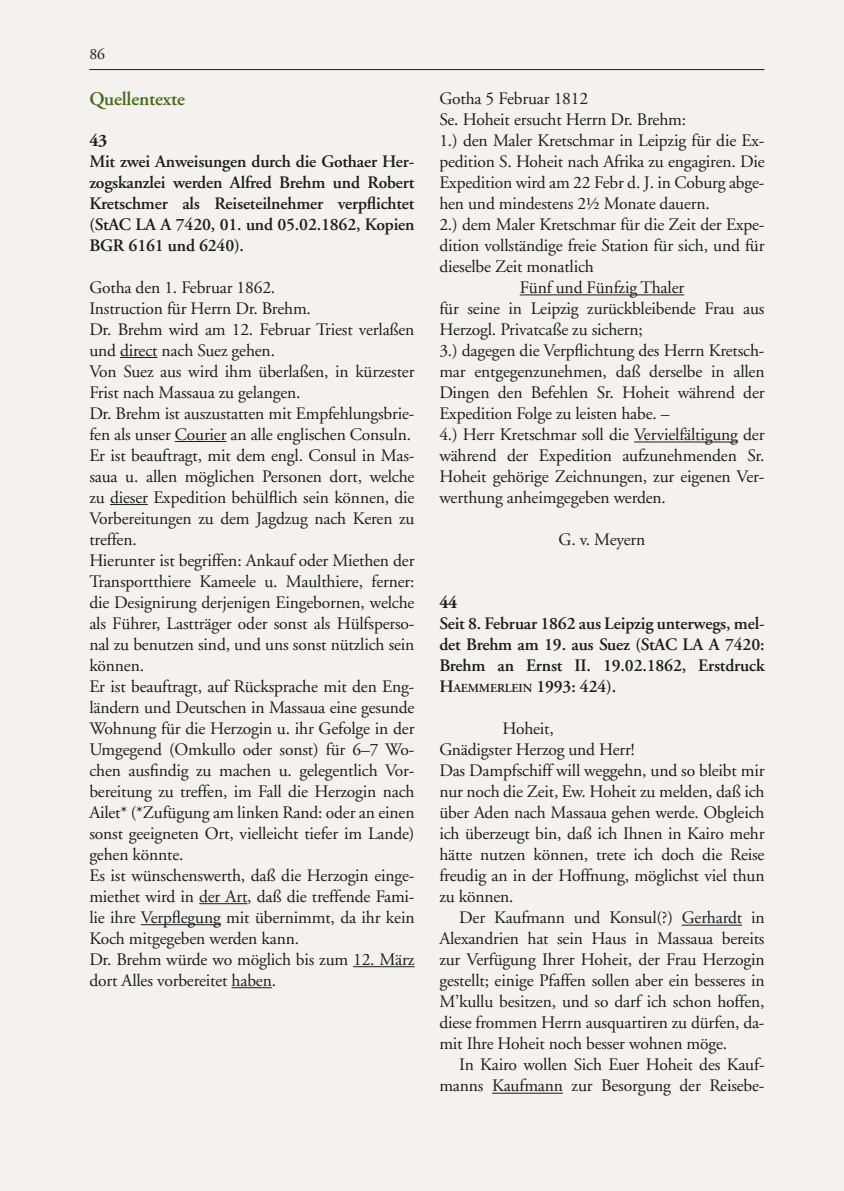
<style>
.page{position:relative;width:844px;height:1191px;background:#fff}
.page>*{position:absolute;margin:0;border:0;box-sizing:border-box;transform-origin:0 0}
.t1{font:600 19.25px "Adobe Garamond";letter-spacing:-.01em;color:#476b18}
.t2{font:17.5px/21px "Adobe Garamond";letter-spacing:-.01em;color:#1d1d1b}
.t3{font:600 17.5px/21px "Adobe Garamond";letter-spacing:-.01em;color:#1d1d1b;text-align:justify}
.t4{font:700 17.5px "Adobe Garamond";color:#1d1d1b}
.t5{font:15.75px "Adobe Garamond";color:#1d1d1b}
.t6{font:600 12.25px "Adobe Garamond";letter-spacing:-.015em;color:#1d1d1b}
.s1{font-size:17.5px}
</style>
<div class="page">
<div style="left:0;top:0;width:843px;height:1191px;background:#f4f1ef"></div>
<hr style="left:89px;top:69px;width:675px;height:1px;background:#1d1d1b">
<hr style="left:120px;top:357px;width:37px;height:1px;background:#1d1d1b">
<hr style="left:175px;top:441px;width:51px;height:1px;background:#1d1d1b">
<hr style="left:110px;top:504px;width:38px;height:1px;background:#1d1d1b">
<hr style="left:199px;top:903px;width:48px;height:1px;background:#1d1d1b">
<hr style="left:141px;top:924px;width:80px;height:1px;background:#1d1d1b">
<hr style="left:353px;top:966px;width:61px;height:1px;background:#1d1d1b">
<hr style="left:231px;top:987px;width:41px;height:1px;background:#1d1d1b">
<hr style="left:519px;top:294px;width:165px;height:1px;background:#1d1d1b">
<hr style="left:634px;top:441px;width:103px;height:1px;background:#1d1d1b">
<hr style="left:681px;top:924px;width:60px;height:1px;background:#1d1d1b">
<hr style="left:492px;top:1092px;width:70px;height:1px;background:#1d1d1b">
<p class="t5" style="left:89px;top:44px;width:17px">86</p>
<p class="t1" style="left:89px;top:88px;width:97px">Quellentexte</p>
<p class="t4" style="left:89px;top:130px;width:20px">43</p>
<p class="t3" style="left:89px;top:150px;width:326px">Mit zwei Anweisungen durch die Gothaer Her&shy;zogskanzlei werden Alfred Brehm und Robert Kretschmer als Reiseteilnehmer verpflichtet (StAC LA A 7420, 01. und 05.02.1862, Kopien BGR 6161 und 6240).</p>
<p class="t2" style="left:89px;top:276px;width:326px">Gotha den 1. Februar 1862.<br>Instruction für Herrn Dr. Brehm.<br>Dr. Brehm wird am 12. Februar Triest verlaßen und direct nach Suez gehen.<br>Von Suez aus wird ihm überlaßen, in kürzester Frist nach Massaua zu gelangen.<br>Dr. Brehm ist auszustatten mit Empfehlungsbrie&shy;fen als unser Courier an alle englischen Consuln.<br>Er ist beauftragt, mit dem engl. Consul in Mas&shy;saua u. allen möglichen Personen dort, welche zu dieser Expedition behülflich sein können, die Vorbereitungen zu dem Jagdzug nach Keren zu treffen.<br>Hierunter ist begriffen: Ankauf oder Miethen der Transportthiere Kameele u. Maulthiere, ferner: die Designirung derjenigen Eingebornen, welche als Führer, Lastträger oder sonst als Hülfsperso&shy;nal zu benutzen sind, und uns sonst nützlich sein können.<br>Er ist beauftragt, auf Rücksprache mit den Eng&shy;ländern und Deutschen in Massaua eine gesunde Wohnung für die Herzogin u. ihr Gefolge in der Umgegend (Omkullo oder sonst) für 6–7 Wo&shy;chen ausfindig zu machen u. gelegentlich Vor&shy;bereitung zu treffen, im Fall die Herzogin nach Ailet* (*Zufügung am linken Rand: oder an einen sonst geeigneten Ort, vielleicht tiefer im Lande) gehen könnte.<br>Es ist wünschenswerth, daß die Herzogin einge&shy;miethet wird in der Art, daß die treffende Fami&shy;lie ihre Verpflegung mit übernimmt, da ihr kein Koch mitgegeben werden kann.<br>Dr. Brehm würde wo möglich bis zum 12. März dort Alles vorbereitet haben.</p>
<p class="t2" style="left:439px;top:88px;width:150px">Gotha 5 Februar 1812</p>
<p class="t2" style="left:439px;top:109px;width:248px">Se. Hoheit ersucht Herrn Dr. Brehm:</p>
<p class="t2" style="left:439px;top:130px;width:326px">1.) den Maler Kretschmar in Leipzig für die Ex-</p>
<p class="t2" style="left:439px;top:151px;width:326px">pedition S. Hoheit nach Afrika zu engagiren. Die</p>
<p class="t2" style="left:439px;top:172px;width:326px">Expedition wird am 22 Febr d. J. in Coburg abge-</p>
<p class="t2" style="left:439px;top:193px;width:272px">hen und mindestens 2½ Monate dauern.</p>
<p class="t2" style="left:439px;top:214px;width:326px">2.) dem Maler Kretschmar für die Zeit der Expe-</p>
<p class="t2" style="left:439px;top:235px;width:326px">dition vollständige freie Station für sich, und für</p>
<p class="t2" style="left:439px;top:256px;width:156px">dieselbe Zeit monatlich</p>
<p class="t2" style="left:519px;top:277px;width:166px">Fünf und Fünfzig Thaler</p>
<p class="t2" style="left:439px;top:298px;width:326px">für seine in Leipzig zurückbleibende Frau aus</p>
<p class="t2" style="left:439px;top:319px;width:205px">Herzogl. Privatcaße zu sichern;</p>
<p class="t2" style="left:439px;top:340px;width:326px">3.) dagegen die Verpflichtung des Herrn Kretsch-</p>
<p class="t2" style="left:439px;top:361px;width:326px">mar entgegenzunehmen, daß derselbe in allen</p>
<p class="t2" style="left:439px;top:382px;width:326px">Dingen den Befehlen Sr. Hoheit während der</p>
<p class="t2" style="left:439px;top:403px;width:232px">Expedition Folge zu leisten habe. –</p>
<p class="t2" style="left:439px;top:424px;width:326px">4.) Herr Kretschmar soll die Vervielfältigung der</p>
<p class="t2" style="left:439px;top:445px;width:326px">während der Expedition aufzunehmenden Sr.</p>
<p class="t2" style="left:439px;top:466px;width:326px">Hoheit gehörige Zeichnungen, zur eigenen Ver-</p>
<p class="t2" style="left:439px;top:487px;width:228px">werthung anheimgegeben werden.</p>
<p class="t2" style="left:558px;top:529px;width:88px">G. v. Meyern</p>
<p class="t4" style="left:439px;top:592px;width:20px">44</p>
<p class="t3" style="left:439px;top:613px;width:326px">Seit 8. Februar 1862 aus Leipzig unterwegs, mel&shy;det Brehm am 19. aus Suez (StAC LA A 7420:<br>Brehm an Ernst II. 19.02.1862, Erstdruck</p>
<p class="t6" style="left:439px;top:681px;width:178px"><span class="s1">H</span>AEMMERLEIN <span class="s1">1993: 424).</span></p>
<p class="t2" style="left:439px;top:718px;width:326px;text-indent:63px">Hoheit,<br>Gnädigster Herzog und Herr!<br>Das Dampfschiff will weggehn, und so bleibt mir nur noch die Zeit, Ew. Hoheit zu melden, daß ich über Aden nach Massaua gehen werde. Obgleich ich überzeugt bin, daß ich Ihnen in Kairo mehr hätte nutzen können, trete ich doch die Reise freudig an in der Hoffnung, möglichst viel thun zu können.</p>
<p class="t2" style="left:439px;top:907px;width:326px;text-align:justify;text-indent:20px">Der Kaufmann und Konsul(?) Gerhardt in Alexandrien hat sein Haus in Massaua bereits zur Verfügung Ihrer Hoheit, der Frau Herzogin gestellt; einige Pfaffen sollen aber ein besseres in M’kullu besitzen, und so darf ich schon hoffen, diese frommen Herrn ausquartiren zu dürfen, da&shy;mit Ihre Hoheit noch besser wohnen möge.</p>
<p class="t2" style="left:439px;top:1054px;width:326px;text-align:right">In Kairo wollen Sich Euer Hoheit des Kauf&shy;manns Kaufmann zur Besorgung der Reisebe-</p>
</div>
